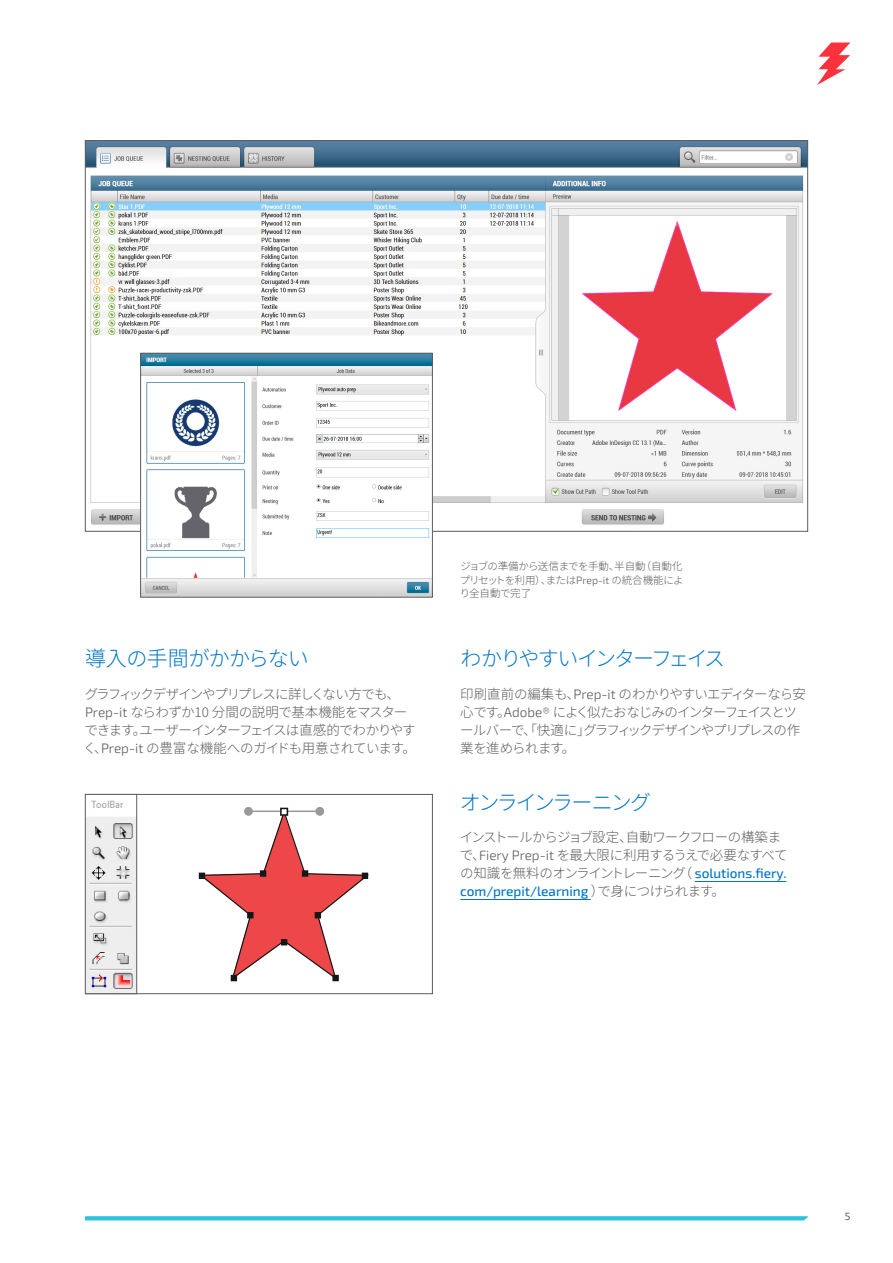
<style>
.page{position:relative;width:893px;height:1263px;background:#fff}
.page>*{position:absolute;margin:0;border:0;box-sizing:border-box;transform-origin:0 0}
.t1{font:300 21px "Source Han Sans JP";letter-spacing:-.1em;color:#0076c8}
.t2{font:300 21px "Source Han Sans JP";letter-spacing:-.03em;color:#0076c8}
.t3{font:300 21px "Source Han Sans JP";letter-spacing:-.105em;color:#0076c8}
.t4{font:300 13.5px/18px "Source Han Sans JP";letter-spacing:-.065em;color:#5d5c5c}
.t5{font:500 13.5px "Exo 2";color:#0076c8}
.t6{font:300 10.5px/13.5px "Source Han Sans JP";letter-spacing:-.03em;color:#5d5c5c;text-align:justify}
.t7{font:10.5px "Exo 2";color:#585959}
.s1{font-family:"Exo 2"}
.s2{font-family:"Exo 2";font-weight:500;color:#0076c8}
.s3{font-family:"Source Han Sans JP";font-weight:300;color:#5d5c5c}
</style>
<div class="page">
<svg style="left:85px;top:1216px;width:723px;height:4px;background:#39c5e2"></svg>
<svg style="left:817px;top:43px;width:33px;height:42px"></svg>
<hr style="left:695px;top:881px;width:91px;height:1px;background:#0076c8">
<hr style="left:460px;top:899px;width:131px;height:1px;background:#0076c8">
<img style="left:87px;top:142px;width:719px;height:383px">
<img style="left:142px;top:355px;width:289px;height:240px">
<div style="left:140px;top:353px;width:293px;height:244px;border:1px solid #5d5c5c"></div>
<div style="left:86px;top:794px;width:347px;height:200px;border:1px solid #5d5c5c"></div>
<div style="left:244px;top:807px;width:9px;height:9px;background:#999;border-radius:50%"></div>
<div style="left:315px;top:807px;width:9px;height:9px;background:#999;border-radius:50%"></div>
<div style="left:280px;top:808px;width:8px;height:8px;border:2px solid #151616"></div>
<svg style="left:198px;top:810px;width:171px;height:171px"></svg>
<img style="left:87px;top:796px;width:48px;height:196px">
<div style="left:85px;top:794px;width:52px;height:200px;border:1px solid #5d5c5c"></div>
<h1 class="t2" style="left:85px;top:646px;width:225px">導入の手間がかからない</h1>
<p class="t4" style="left:83px;top:685px;width:334px">グラフィックデザインやプリプレスに詳しくない方でも、<span class="s1">Prep-it</span> ならわずか10 分間の説明で基本機能をマスターできます。ユーザーインターフェイスは直感的でわかりやすく、<span class="s1">Prep-it</span> の豊富な機能へのガイドも用意されています。</p>
<p class="t6" style="left:460px;top:560px;width:226px">ジョブの準備から送信までを手動、半自動（自動化プリセットを利用）、または<span class="s1">Prep-it</span> の統合機能により全自動で完了</p>
<h1 class="t1" style="left:460px;top:646px;width:266px">わかりやすいインターフェイス</h1>
<p class="t4" style="left:460px;top:685px;width:347px">印刷直前の編集も、<span class="s1">Prep-it</span> のわかりやすいエディターなら安心です。<span class="s1">Adobe®</span> によく似たおなじみのインターフェイスとツールバーで、「快適に」グラフィックデザインやプリプレスの作業を進められます。</p>
<h1 class="t3" style="left:460px;top:790px;width:193px">オンラインラーニング</h1>
<p class="t4" style="left:460px;top:829px;width:329px">インストールからジョブ設定、自動ワークフローの構築まで、<span class="s1">Fiery Prep-it</span> を最大限に利用するうえで必要なすべての知識を無料のオンライントレーニング（ <span class="s2">solutions.fiery.</span></p>
<p class="t5" style="left:460px;top:882px;width:266px">com/prepit/learning <span class="s3">）で身につけられます。</span></p>
<p class="t7" style="left:845px;top:1209px;width:7px">5</p>
</div>
